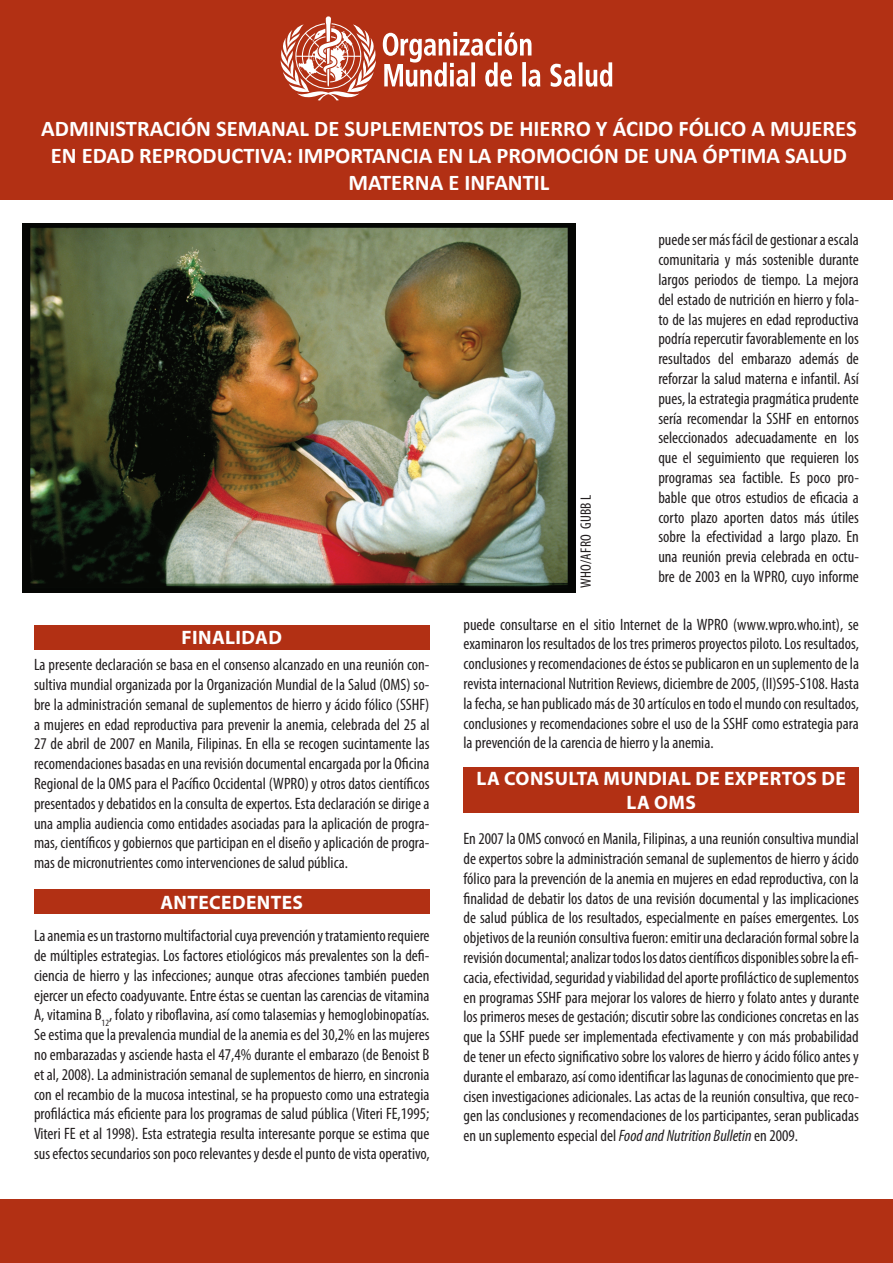
<style>
.page{position:relative;width:893px;height:1263px;background:#fff}
.page>*{position:absolute;margin:0;border:0;box-sizing:border-box;transform-origin:0 0}
.t1{font:700 22.5px/27px "Calibri";color:#fff;text-align:center}
.t2{font:700 19.5px/23.4px "Myriad Pro";letter-spacing:.02em;color:#fff}
.t3{font:condensed 16.5px/19.8px "Myriad Pro";color:#231f20;text-align:justify}
.t4{font:condensed 15px "Myriad Pro";letter-spacing:.02em;color:#231f20}
.s1{font-style:italic}
</style>
<div class="page">
<div style="left:0;top:0;width:893px;height:200px;background:#b23014"></div>
<svg style="left:281px;top:16px;width:331px;height:85px"></svg>
<div style="left:0;top:1199px;width:893px;height:64px;background:#b23014"></div>
<img style="left:23px;top:224px;width:553px;height:369px">
<div style="left:34px;top:625px;width:395px;height:24px;background:#b23014"></div>
<div style="left:34px;top:889px;width:395px;height:24px;background:#b23014"></div>
<div style="left:463px;top:767px;width:396px;height:45px;background:#b23014"></div>
<h1 class="t1" style="left:41px;top:114px;width:817px">ADMINISTRACIÓN SEMANAL DE SUPLEMENTOS DE HIERRO Y ÁCIDO FÓLICO A MUJERES<br>EN EDAD REPRODUCTIVA: IMPORTANCIA EN LA PROMOCIÓN DE UNA ÓPTIMA SALUD<br>MATERNA E INFANTIL</h1>
<p class="t2" style="left:182px;top:625px;width:102px">FINALIDAD</p>
<p class="t3" style="left:34px;top:654px;width:397px">La presente declaración se basa en el consenso alcanzado en una reunión con&shy;sultiva mundial organizada por la Organización Mundial de la Salud (OMS) so&shy;bre la administración semanal de suplementos de hierro y ácido fólico (SSHF) a mujeres en edad reproductiva para prevenir la anemia, celebrada del 25 al 27 de abril de 2007 en Manila, Filipinas. En ella se recogen sucintamente las recomendaciones basadas en una revisión documental encargada por la Oficina Regional de la OMS para el Pacífico Occidental (WPRO) y otros datos científicos presentados y debatidos en la consulta de expertos. Esta declaración se dirige a una amplia audiencia como entidades asociadas para la aplicación de progra&shy;mas, científicos y gobiernos que participan en el diseño y aplicación de progra&shy;mas de micronutrientes como intervenciones de salud pública.</p>
<p class="t2" style="left:160px;top:890px;width:144px">ANTECEDENTES</p>
<p class="t3" style="left:34px;top:925px;width:397px">La anemia es un trastorno multifactorial cuya prevención y tratamiento requiere de múltiples estrategias. Los factores etiológicos más prevalentes son la defi&shy;ciencia de hierro y las infecciones; aunque otras afecciones también pueden ejercer un efecto coadyuvante. Entre éstas se cuentan las carencias de vitamina A, vitamina B<sub>12</sub>, folato y riboflavina, así como talasemias y hemoglobinopatías.<br>Se estima que la prevalencia mundial de la anemia es del 30,2% en las mujeres no embarazadas y asciende hasta el 47,4% durante el embarazo (de Benoist B et al, 2008). La administración semanal de suplementos de hierro, en sincronia con el recambio de la mucosa intestinal, se ha propuesto como una estrategia profiláctica más eficiente para los programas de salud pública (Viteri FE,1995; Viteri FE et al 1998). Esta estrategia resulta interesante porque se estima que sus efectos secundarios son poco relevantes y desde el punto de vista operativo,</p>
<p class="t3" style="left:658px;top:230px;width:202px">puede ser más fácil de gestionar a escala comunitaria y más sostenible durante largos periodos de tiempo. La mejora del estado de nutrición en hierro y fola&shy;to de las mujeres en edad reproductiva podría repercutir favorablemente en los resultados del embarazo además de reforzar la salud materna e infantil. Así pues, la estrategia pragmática prudente sería recomendar la SSHF en entornos seleccionados adecuadamente en los que el seguimiento que requieren los programas sea factible. Es poco pro&shy;bable que otros estudios de eficacia a corto plazo aporten datos más útiles sobre la efectividad a largo plazo. En una reunión previa celebrada en octu&shy;bre de 2003 en la WPRO, cuyo informe</p>
<p class="t4" style="left:577px;top:588px;width:95px;rotate:-90deg">WHO/AFRO Gubb L</p>
<p class="t3" style="left:463px;top:614px;width:397px">puede consultarse en el sitio Internet de la WPRO (www.wpro.who.int), se examinaron los resultados de los tres primeros proyectos piloto. Los resultados, conclusiones y recomendaciones de éstos se publicaron en un suplemento de la revista internacional Nutrition Reviews, diciembre de 2005, (II)S95-S108. Hasta la fecha, se han publicado más de 30 artículos en todo el mundo con resultados, conclusiones y recomendaciones sobre el uso de la SSHF como estrategia para la prevención de la carencia de hierro y la anemia.</p>
<p class="t2" style="left:626px;top:766px;width:221px;text-indent:-150px">LA CONSULTA MUNDIAL DE EXPERTOS DE<br>LA OMS</p>
<p class="t3" style="left:463px;top:829px;width:397px">En 2007 la OMS convocó en Manila, Filipinas, a una reunión consultiva mundial de expertos sobre la administración semanal de suplementos de hierro y ácido fólico para la prevención de la anemia en mujeres en edad reproductiva, con la finalidad de debatir los datos de una revisión documental y las implicaciones de salud pública de los resultados, especialmente en países emergentes. Los objetivos de la reunión consultiva fueron: emitir una declaración formal sobre la revisión documental; analizar todos los datos científicos disponibles sobre la efi&shy;cacia, efectividad, seguridad y viabilidad del aporte profiláctico de suplementos en programas SSHF para mejorar los valores de hierro y folato antes y durante los primeros meses de gestación; discutir sobre las condiciones concretas en las que la SSHF puede ser implementada efectivamente y con más probabilidad de tener un efecto significativo sobre los valores de hierro y ácido fólico antes y durante el embarazo, así como identificar las lagunas de conocimiento que pre&shy;cisen investigaciones adicionales. Las actas de la reunión consultiva, que reco&shy;gen las conclusiones y recomendaciones de los participantes, seran publicadas en un suplemento especial del <span class="s1">Food and Nutrition Bulletin</span> en 2009.</p>
</div>
